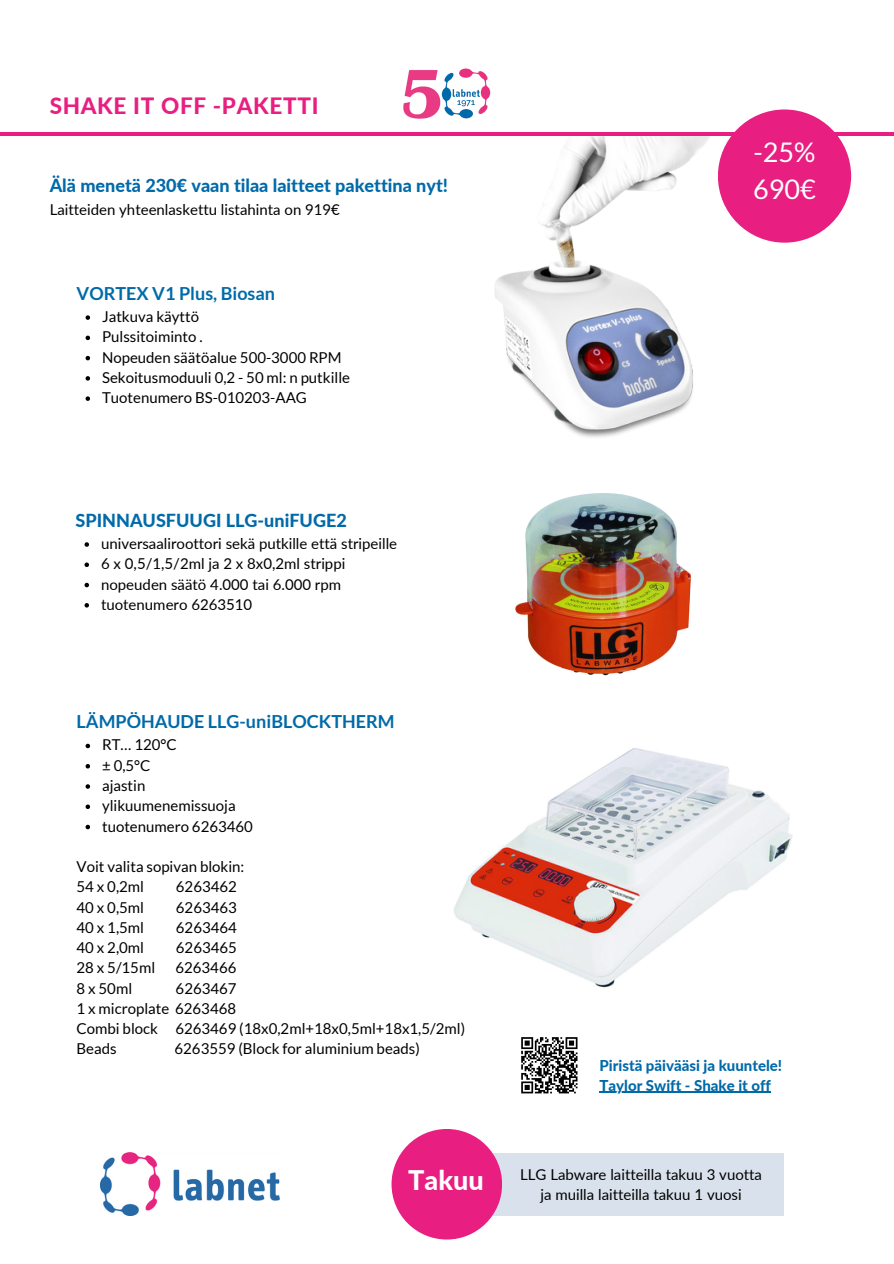
<style>
.page{position:relative;width:894px;height:1264px;background:#fff}
.page>*{position:absolute;margin:0;border:0;box-sizing:border-box;transform-origin:0 0}
.t1{font:27px/37.2px "Lato";color:#fff}
.t2{font:800 27px "Lato";color:#fff}
.t3{font:800 22.5px "Lato";letter-spacing:.03em;color:#e81f80}
.t4{font:800 18px "Lato";color:#006aa9}
.t5{font:700 18px "Lato";color:#006aa9}
.t6{font:15px/20.2px "Lato";color:#000}
.t7{font:800 15px "Lato";color:#006aa9}
</style>
<div class="page">
<hr style="left:0;top:132px;width:893px;height:3px;background:#e81f80">
<div style="left:717px;top:109px;width:133px;height:134px;background:#e81f80;border-radius:50%"></div>
<img style="left:403px;top:68px;width:87px;height:51px">
<img style="left:495px;top:137px;width:309px;height:301px">
<div style="left:492px;top:1152px;width:291px;height:63px;background:#d9e2ec"></div>
<div style="left:391px;top:1128px;width:111px;height:111px;background:#e81f80;border-radius:50%"></div>
<img style="left:101px;top:1152px;width:179px;height:63px">
<img style="left:515px;top:493px;width:175px;height:183px">
<img style="left:454px;top:748px;width:338px;height:240px">
<svg style="left:85px;top:743px;width:5px;height:5px"></svg>
<svg style="left:85px;top:764px;width:5px;height:4px"></svg>
<svg style="left:85px;top:784px;width:5px;height:4px"></svg>
<svg style="left:85px;top:804px;width:5px;height:5px"></svg>
<svg style="left:85px;top:824px;width:5px;height:5px"></svg>
<hr style="left:599px;top:1091px;width:171px;height:1px;background:#006aa9">
<svg style="left:84px;top:542px;width:5px;height:5px"></svg>
<svg style="left:84px;top:562px;width:5px;height:5px"></svg>
<svg style="left:84px;top:583px;width:5px;height:4px"></svg>
<svg style="left:84px;top:603px;width:5px;height:4px"></svg>
<svg style="left:85px;top:315px;width:5px;height:5px"></svg>
<svg style="left:85px;top:335px;width:5px;height:5px"></svg>
<svg style="left:85px;top:356px;width:5px;height:4px"></svg>
<svg style="left:85px;top:376px;width:5px;height:4px"></svg>
<svg style="left:85px;top:396px;width:5px;height:5px"></svg>
<svg style="left:521px;top:1037px;width:56px;height:56px"></svg>
<p class="t3" style="left:50px;top:92px;width:270px">SHAKE IT OFF -PAKETTI</p>
<h4 class="t4" style="left:50px;top:174px;width:400px">Älä menetä 230€ vaan tilaa laitteet pakettina nyt!</h4>
<h4 class="t6" style="left:50px;top:199px;width:292px">Laitteiden yhteenlaskettu listahinta on 919€</h4>
<h1 class="t5" style="left:76px;top:282px;width:200px">VORTEX V1 Plus, Biosan</h1>
<p class="t6" style="left:102px;top:306px;width:98px">Jatkuva käyttö</p>
<p class="t6" style="left:102px;top:326px;width:249px">Pulssitoiminto .<br>Nopeuden säätöalue 500-3000 RPM<br>Sekoitusmoduuli 0,2 - 50 ml: n putkille<br>Tuotenumero BS-010203-AAG</p>
<p class="t4" style="left:75px;top:508px;width:273px">SPINNAUSFUUGI LLG-uniFUGE2</p>
<p class="t6" style="left:101px;top:533px;width:297px">universaaliroottori sekä putkille että stripeille</p>
<p class="t6" style="left:101px;top:553px;width:246px">6 x 0,5/1,5/2ml ja 2 x 8x0,2ml strippi</p>
<h6 class="t6" style="left:101px;top:573px;width:241px">nopeuden säätö 4.000 tai 6.000 rpm</h6>
<p class="t6" style="left:101px;top:594px;width:153px">tuotenumero 6263510</p>
<p class="t5" style="left:76px;top:710px;width:319px">LÄMPÖHAUDE LLG-uniBLOCKTHERM</p>
<p class="t6" style="left:102px;top:734px;width:76px">RT… 120°C</p>
<p class="t6" style="left:102px;top:754px;width:50px">± 0,5°C</p>
<p class="t6" style="left:102px;top:775px;width:45px">ajastin</p>
<p class="t6" style="left:102px;top:795px;width:135px">ylikuumenemissuoja</p>
<h4 class="t6" style="left:102px;top:815px;width:152px">tuotenumero 6263460</h4>
<p class="t6" style="left:76px;top:856px;width:169px">Voit valita sopivan blokin:</p>
<p class="t6" style="left:76px;top:876px;width:69px">54 x 0,2ml</p>
<p class="t6" style="left:176px;top:876px;width:62px">6263462</p>
<p class="t6" style="left:76px;top:896px;width:69px">40 x 0,5ml</p>
<p class="t6" style="left:176px;top:896px;width:62px">6263463</p>
<h4 class="t6" style="left:76px;top:916px;width:69px">40 x 1,5ml</h4>
<p class="t6" style="left:176px;top:916px;width:62px">6263464</p>
<p class="t6" style="left:76px;top:937px;width:69px">40 x 2,0ml</p>
<p class="t6" style="left:176px;top:937px;width:62px">6263465</p>
<p class="t6" style="left:76px;top:957px;width:80px">28 x 5/15ml</p>
<p class="t6" style="left:175px;top:957px;width:62px">6263466</p>
<p class="t6" style="left:76px;top:977px;width:57px">8 x 50ml</p>
<p class="t6" style="left:176px;top:977px;width:62px">6263467</p>
<p class="t6" style="left:76px;top:997px;width:161px">1 x microplate 6263468</p>
<p class="t6" style="left:76px;top:1018px;width:390px">Combi block 6263469 (18x0,2ml+18x0,5ml+18x1,5/2ml)</p>
<p class="t6" style="left:76px;top:1038px;width:42px">Beads</p>
<p class="t6" style="left:174px;top:1038px;width:247px">6263559 (Block for aluminium beads)</p>
<p class="t1" style="left:753px;top:133px;width:64px">-25%<br>690€</p>
<p class="t7" style="left:599px;top:1055px;width:184px">Piristä päivääsi ja kuuntele!</p>
<p class="t7" style="left:599px;top:1075px;width:173px">Taylor Swift - Shake it off</p>
<p class="t2" style="left:408px;top:1162px;width:77px">Takuu</p>
<p class="t6" style="left:520px;top:1163px;width:243px">LLG Labware laitteilla takuu 3 vuotta</p>
<p class="t6" style="left:540px;top:1183px;width:202px">ja muilla laitteilla takuu 1 vuosi</p>
</div>
